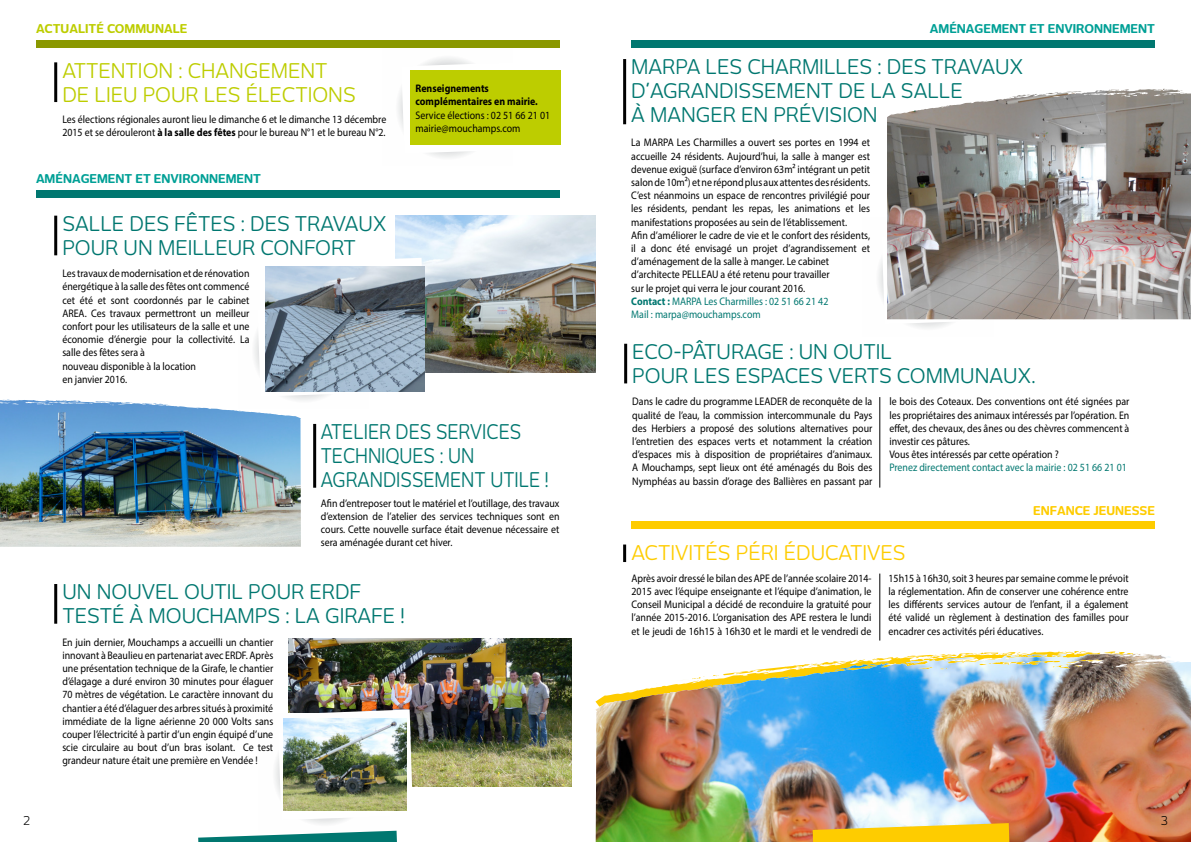
<style>
.page{position:relative;width:1191px;height:842px;background:#fff}
.page>*{position:absolute;margin:0;border:0;box-sizing:border-box;transform-origin:0 0}
.t1{font:20px "New June";color:#007770}
.t2{font:20px "New June";color:#007770;scale:.9 1}
.t3{font:20px/24px "New June";color:#bdcd00}
.t4{font:20px "New June";color:#fecc00}
.t5{font:700 12px "New June";color:#00a096}
.t6{font:700 12px "New June";color:#bdcd00}
.t7{font:700 12px "New June";color:#fecc00}
.t8{font:12px "New June";color:#000}
.t9{font:11px/13.2px "Myriad Pro";color:#000;scale:.9 1}
.t10{font:11px "Myriad Pro";color:#007770;scale:.9 1}
.t11{font:700 11px/13.2px "Myriad Pro";color:#000;scale:.9 1}
.s1{font-weight:700}
.s2{font-weight:700;color:#007770}
.s3{color:#007770}
</style>
<div class="page">
<img style="left:595px;top:654px;width:596px;height:188px">
<img style="left:1138px;top:654px;width:10px;height:8px">
<img style="left:289px;top:638px;width:282px;height:148px">
<hr style="left:54px;top:584px;width:3px;height:40px;background:#000">
<svg style="left:401px;top:60px;width:160px;height:94px"></svg>
<div style="left:410px;top:70px;width:150px;height:75px;background:#bdcd00"></div>
<svg style="left:881px;top:261px;width:181px;height:63px"></svg>
<div style="left:36px;top:40px;width:523px;height:7px;background:#8a9800"></div>
<div style="left:36px;top:190px;width:523px;height:7px;background:#007770"></div>
<svg style="left:812px;top:823px;width:197px;height:19px;background:#f6ca23"></svg>
<div style="left:631px;top:40px;width:524px;height:7px;background:#007770"></div>
<div style="left:631px;top:521px;width:524px;height:8px;background:#fecc00"></div>
<img style="left:395px;top:216px;width:200px;height:157px">
<hr style="left:54px;top:216px;width:3px;height:39px;background:#000">
<hr style="left:624px;top:344px;width:3px;height:39px;background:#000">
<hr style="left:623px;top:59px;width:3px;height:65px;background:#000">
<hr style="left:54px;top:62px;width:3px;height:40px;background:#000">
<hr style="left:623px;top:544px;width:3px;height:18px;background:#000">
<hr style="left:313px;top:424px;width:3px;height:64px;background:#000">
<svg style="left:257px;top:258px;width:181px;height:139px"></svg>
<img style="left:266px;top:266px;width:158px;height:125px">
<hr style="left:879px;top:397px;width:1px;height:91px;background:#000">
<hr style="left:879px;top:574px;width:1px;height:66px;background:#000">
<img style="left:198px;top:709px;width:216px;height:133px">
<img style="left:885px;top:89px;width:306px;height:230px">
<img style="left:1067px;top:89px;width:96px;height:5px">
<img style="left:0;top:400px;width:301px;height:147px">
<img style="left:595px;top:651px;width:543px;height:66px">
<p class="t6" style="left:36px;top:22px;width:153px">ACTUALITÉ COMMUNALE</p>
<h1 class="t3" style="left:62px;top:58px;width:154px">ATTENTION : CHANGEMENT<br>DE LIEU</h1>
<h1 class="t3" style="left:143px;top:82px;width:28px">POUR</h1>
<h1 class="t3" style="left:204px;top:82px;width:79px">LES ÉLECTIONS</h1>
<p class="t9" style="left:62px;top:113px;width:361px">Les élections régionales auront lieu le dimanche 6 et le dimanche 13 décembre<br>2015 et se dérouleront <span class="s1">à la salle des fêtes</span> pour le bureau N°1 et le bureau N°2.</p>
<p class="t5" style="left:36px;top:172px;width:226px">AMÉNAGEMENT ET ENVIRONNEMENT</p>
<h1 class="t1" style="left:62px;top:212px;width:81px">SALLE DES</h1>
<h1 class="t1" style="left:174px;top:212px;width:37px">FÊTES</h1>
<h1 class="t1" style="left:241px;top:212px;width:23px">: DES</h1>
<h1 class="t1" style="left:295px;top:212px;width:14px">TRA</h1>
<h1 class="t1" style="left:333px;top:212px;width:27px">VAUX</h1>
<h1 class="t1" style="left:62px;top:236px;width:28px">POUR</h1>
<h1 class="t1" style="left:124px;top:236px;width:106px">UN MEILLEUR</h1>
<h1 class="t1" style="left:261px;top:236px;width:15px">CONFORT</h1>
<p class="t9" style="left:62px;top:267px;width:209px">Les travaux de modernisation et de rénovation énergétique à la salle des fêtes ont commencé cet été et sont coordonnés par le cabinet AREA. Ces travaux permettront un meilleur confort pour les utilisateurs de la salle et une économie d’énergie pour la collectivité. La salle des fêtes sera à<br>nouveau disponible à la location<br>en janvier 2016.</p>
<p class="t11" style="left:415px;top:81px;width:137px">Renseignements complémentaires en mairie.</p>
<p class="t9" style="left:415px;top:108px;width:151px">Service élections : 02 51 66 21 01 mairie@mouchamps.com</p>
<h1 class="t2" style="left:321px;top:420px;width:97px">ATELIER DES</h1>
<h1 class="t2" style="left:436px;top:420px;width:63px">SERVICES</h1>
<h1 class="t2" style="left:321px;top:444px;width:13px">TECHNI</h1>
<h1 class="t2" style="left:385px;top:444px;width:29px">QUES</h1>
<h1 class="t2" style="left:440px;top:444px;width:24px">: UN</h1>
<h1 class="t2" style="left:321px;top:468px;width:15px">AGRANDISSEMENT</h1>
<h1 class="t2" style="left:490px;top:468px;width:66px">UTILE !</h1>
<p class="t9" style="left:321px;top:496px;width:267px;text-align:justify">Afin d’entreposer tout le matériel et l’outillage, des travaux d’extension de l’atelier des services techniques sont en cours. Cette nouvelle surface était devenue nécessaire et sera aménagée durant cet hiver.</p>
<h1 class="t1" style="left:62px;top:580px;width:50px">UN NOU</h1>
<h1 class="t1" style="left:142px;top:580px;width:55px">VEL OUTI</h1>
<h1 class="t1" style="left:231px;top:580px;width:45px">L POUR</h1>
<h1 class="t1" style="left:309px;top:580px;width:53px">ERDF</h1>
<h1 class="t1" style="left:62px;top:604px;width:14px">TEST</h1>
<h1 class="t1" style="left:112px;top:604px;width:294px">É À MOUCHAMPS : LA GIRAFE !</h1>
<p class="t9" style="left:62px;top:635px;width:236px;text-align:justify">En juin dernier, Mouchamps a accueilli un chantier innovant à Beaulieu en partenariat avec ERDF. Après une présentation technique de la Girafe, le chantier d’élagage a duré environ 30 minutes pour élaguer 70 mètres de végétation. Le caractère innovant du chantier a été d’élaguer des arbres situés à proximité immédiate de la ligne aérienne 20 000 Volts sans couper l’électricité à partir d’un engin équipé d’une scie circulaire au bout d’un bras isolant. Ce test grandeur nature était une première en Vendée !</p>
<p class="t5" style="left:930px;top:22px;width:226px">AMÉNAGEMENT ET ENVIRONNEMENT</p>
<h1 class="t1" style="left:631px;top:55px;width:87px">MARPA LES</h1>
<h1 class="t1" style="left:747px;top:55px;width:27px">CHARMI</h1>
<h1 class="t1" style="left:824px;top:55px;width:76px">LLES : DES</h1>
<h1 class="t1" style="left:931px;top:55px;width:14px">TRA</h1>
<h1 class="t1" style="left:969px;top:55px;width:27px">VAUX</h1>
<h1 class="t1" style="left:631px;top:79px;width:33px">D’AGRANDISSEMENT</h1>
<h1 class="t1" style="left:838px;top:79px;width:123px">DE LA SALLE</h1>
<h1 class="t1" style="left:631px;top:103px;width:34px">À MANGER</h1>
<h1 class="t1" style="left:741px;top:103px;width:95px">EN PRÉVISION</h1>
<p class="t9" style="left:631px;top:136px;width:267px">La MARPA Les Charmilles a ouvert ses portes en 1994 et accueille 24 résidents. Aujourd’hui, la salle à manger est devenue exiguë (surface d’environ 63m² intégrant un petit salon de 10m²) et ne répond plus aux attentes des résidents.<br>C’est néanmoins un espace de rencontres privilégié pour les résidents, pendant les repas, les animations et les manifestations proposées au sein de l’établissement.<br>Afin d’améliorer le cadre de vie et le confort des résidents, il a donc été envisagé un projet d’agrandissement et d’aménagement de la salle à manger. Le cabinet d’architecte PELLEAU a été retenu pour travailler<br>sur le projet qui verra le jour courant 2016.<br><span class="s2">Contact :</span> <span class="s3">MARPA Les Charmilles : 02 51 66 21 42<br>Mail : marpa@mouchamps.com</span></p>
<h1 class="t1" style="left:632px;top:340px;width:86px">ECO-PÂTURAGE</h1>
<h1 class="t1" style="left:789px;top:340px;width:56px">: UN OUTI</h1>
<h1 class="t1" style="left:880px;top:340px;width:13px">L</h1>
<h1 class="t1" style="left:632px;top:364px;width:28px">POUR</h1>
<h1 class="t1" style="left:693px;top:364px;width:92px">LES ESPACES</h1>
<h1 class="t1" style="left:828px;top:364px;width:27px">VERTS</h1>
<h1 class="t1" style="left:897px;top:364px;width:16px">COMMUNAUX</h1>
<h1 class="t1" style="left:1031px;top:364px;width:6px">.</h1>
<p class="t9" style="left:632px;top:395px;width:268px;text-align:justify">Dans le cadre du programme LEADER de reconquête de la qualité de l’eau, la commission intercommunale du Pays des Herbiers a proposé des solutions alternatives pour l’entretien des espaces verts et notamment la création d’espaces mis à disposition de propriétaires d’animaux.<br>A Mouchamps, sept lieux ont été aménagés du Bois des Nymphéas au bassin d’orage des Ballières en passant par</p>
<p class="t9" style="left:889px;top:395px;width:268px">le bois des Coteaux. Des conventions ont été signées par les propriétaires des animaux intéressés par l’opération. En effet, des chevaux, des ânes ou des chèvres commencent à investir ces pâtures.<br>Vous êtes intéressés par cette opération ?</p>
<p class="t10" style="left:889px;top:461px;width:265px">Prenez directement contact avec la mairie : 02 51 66 21 01</p>
<p class="t7" style="left:1033px;top:503px;width:123px">ENFANCE JEUNESSE</p>
<h1 class="t4" style="left:631px;top:541px;width:177px">ACTIVITÉS PÉRI ÉDUCATI</h1>
<h1 class="t4" style="left:867px;top:541px;width:26px">VES</h1>
<p class="t9" style="left:631px;top:571px;width:268px;text-align:justify">Après avoir dressé le bilan des APE de l’année scolaire 2014- 2015 avec l’équipe enseignante et l’équipe d’animation, le Conseil Municipal a décidé de reconduire la gratuité pour l’année 2015-2016. L’organisation des APE restera le lundi et le jeudi de 16h15 à 16h30 et le mardi et le vendredi de</p>
<p class="t9" style="left:888px;top:571px;width:268px;text-align:justify">15h15 à 16h30, soit 3 heures par semaine comme le prévoit la réglementation. Afin de conserver une cohérence entre les différents services autour de l’enfant, il a également été validé un règlement à destination des familles pour encadrer ces activités péri éducatives.</p>
<p class="t8" style="left:23px;top:813px;width:8px">2</p>
<p class="t8" style="left:1160px;top:813px;width:8px">3</p>
</div>
